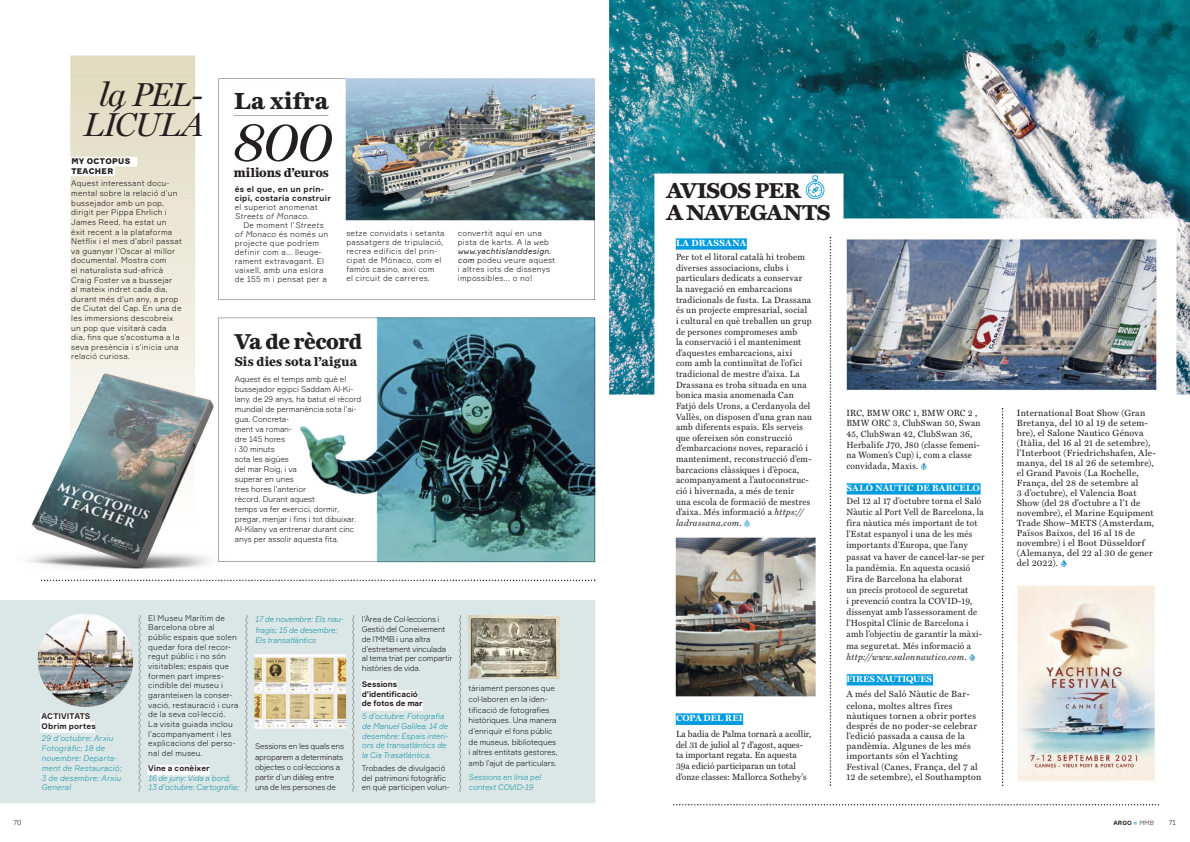
<style>
.page{position:relative;width:1190px;height:842px;background:#fff}
.page>*{position:absolute;margin:0;border:0;box-sizing:border-box;transform-origin:0 0}
.t1{font:italic 58.6px "Miller Display";color:#231f20}
.t2{font:italic 33.3px/30px "Miller Display";letter-spacing:-.025em;color:#231f20;text-align:center}
.t3{font:700 23.8px "Miller Daily One";letter-spacing:.03em;color:#231f20}
.t4{font:700 22px/22px "Miller Daily One";letter-spacing:-.02em;color:#231f20}
.t5{font:700 13px "Miller Daily One";letter-spacing:.01em;color:#231f20}
.t6{font:9px/10.6px "Miller Text";letter-spacing:.03em;color:#231f20;scale:.95 1}
.t7{font:9px/10px "Miller Text";letter-spacing:.03em;color:#231f20}
.t8{font:700 9px "Miller Text";letter-spacing:.015em;color:#fff}
.t9{font:700 9px "Miller Text";letter-spacing:-.005em;color:#fff}
.t10{font:700 9px "Miller Text";letter-spacing:.05em;color:#fff}
.t11{font:300 8px/9.6px "Formular";letter-spacing:.015em;color:#231f20}
.t12{font:300 8px/10px "Formular";letter-spacing:-.01em;color:#231f20}
.t13{font:italic 300 8px/9.8px "Formular";letter-spacing:-.01em;color:#2298a8}
.t14{font:300 8px/9.8px "Formular";letter-spacing:-.025em;color:#231f20}
.t15{font:italic 300 8px/9.8px "Formular";letter-spacing:.015em;color:#2298a8}
.t16{font:700 8px/9px "Formular";letter-spacing:.03em;color:#231f20}
.t17{font:700 8px/9.8px "Formular";letter-spacing:-.01em;color:#231f20}
.t18{font:700 8px/9.2px "Formular";letter-spacing:.01em;color:#231f20}
.t19{font:900 8px/9.6px "Formular";letter-spacing:.04em;color:#231f20}
.t20{font:300 7px "Formular";color:#231f20}
.t21{font:700 6px "Formular";color:#231f20}
.s1{font-style:italic}
.s2{font-weight:400;font-style:italic}
.s3{color:#00aeef}
.s4{font-weight:300;font-style:italic}
</style>
<div class="page">
<img style="left:0;top:0;width:1190px;height:806px">
<h2 class="t2" style="left:84px;top:80px;width:121px">la PEL-<br>LÍCULA</h2>
<p class="t19" style="left:71px;top:156px;width:60px">MY OCTOPUS<br>TEACHER</p>
<p class="t11" style="left:71px;top:178px;width:112px">Aquest interessant docu&shy;mental sobre la relació d’un bussejador amb un pop, dirigit per Pippa Ehrlich i<br>James Reed, ha estat un èxit recent a la plataforma<br>Netflix i el mes d’abril passat va guanyar l’Oscar al millor documental. Mostra com<br>el naturalista sud-africà<br>Craig Foster va a bussejar<br>al mateix indret cada dia, durant més d’un any, a prop de Ciutat del Cap. En una de les immersions descobreix un pop que visitarà cada dia, fins que s’acostuma a la seva presència i s’inicia una relació curiosa.</p>
<h3 class="t3" style="left:234px;top:86px;width:95px">La xifra</h3>
<h1 class="t1" style="left:232px;top:106px;width:102px">800</h1>
<h3 class="t5" style="left:234px;top:165px;width:96px">milions d’euros</h3>
<p class="t16" style="left:235px;top:184px;width:98px">és el que, en un prin&shy;cipi, costaria construir</p>
<p class="t11" style="left:235px;top:202px;width:85px;line-height:9px">el superiot anomenat<br><span class="s1">Streets of Monaco</span>.</p>
<p class="t11" style="left:235px;top:220px;width:95px;line-height:9px;text-indent:9px">De moment l’<span class="s1">Streets of Monaco</span> és només un projecte que podríem definir com a... lleuge&shy;rament extravagant. El vaixell, amb una eslora de 155 m i pensat per a</p>
<p class="t11" style="left:346px;top:228px;width:100px;line-height:9px">setze convidats i setanta passatgers de tripulació, recrea edificis del prin&shy;cipat de Mònaco, com el famós casino, així com<br>el circuit de carreres,</p>
<p class="t11" style="left:458px;top:228px;width:93px;line-height:9px">convertit aquí en una pista de karts. A la web</p>
<p class="t11" style="left:458px;top:246px;width:99px;line-height:9px"><span class="s2">www.yachtislanddesign. com</span> podeu veure aquest i altres iots de dissenys impossibles... o no!</p>
<h3 class="t4" style="left:235px;top:330px;width:129px">Va de rècord</h3>
<h3 class="t5" style="left:235px;top:353px;width:124px">Sis dies sota l’aigua</h3>
<p class="t12" style="left:235px;top:373px;width:128px">Aquest és el temps amb què el bussejador egipci Saddam Al-Ki&shy;lany, de 29 anys, ha batut el rècord mundial de permanència sota l’ai&shy;gua. Concreta-<br>ment va roman-<br>dre 145 hores<br>i 30 minuts<br>sota les aigües<br>del mar Roig, i va<br>superar en unes<br>tres hores l’anterior<br>rècord. Durant aquest<br>temps va fer exercici, dormir, pregar, menjar i fins i tot dibuixar.<br>Al-Kilany va entrenar durant cinc anys per assolir aquesta fita.</p>
<p class="t18" style="left:42px;top:711px;width:56px">ACTIVITATS<br>Obrim portes</p>
<p class="t15" style="left:42px;top:733px;width:81px">29 d’octubre: Arxiu<br>Fotogràfic; 18 de novembre: Departa&shy;ment de Restauració;<br>3 de desembre: Arxiu<br>General</p>
<p class="t11" style="left:148px;top:612px;width:92px">El Museu Marítim de<br>Barcelona obre al públic espais que solen quedar fora del recor&shy;regut públic i no són visitables; espais que formen part impres&shy;cindible del museu i garanteixen la conser&shy;vació, restauració i cura de la seva col·lecció.<br>La visita guiada inclou l’acompanyament i les explicacions del perso&shy;nal del museu.</p>
<p class="t18" style="left:148px;top:763px;width:63px">Vine a conèixer</p>
<p class="t13" style="left:148px;top:772px;width:92px">16 de juny: Vida a bord;<br>13 d’octubre: Cartografia;</p>
<p class="t13" style="left:255px;top:613px;width:90px;line-height:10.3px">17 de novembre: Els nau&shy;fragis; 15 de desembre:<br>Els transatlàntics</p>
<p class="t14" style="left:255px;top:740px;width:90px;line-height:10.3px">Sessions en les quals ens aproparem a determinats objectes o col·leccions a partir d’un diàleg entre una de les persones de</p>
<p class="t14" style="left:362px;top:614px;width:92px">l’Àrea de Col·leccions i<br>Gestió del Coneixement de l’MMB i una altra d’estretament vinculada al tema triat per compartir històries de vida.</p>
<p class="t17" style="left:362px;top:678px;width:62px">Sessions d’identificació de fotos de mar</p>
<p class="t13" style="left:362px;top:710px;width:88px">5 d’octubre: Fotografia de Manuel Galilea; 14 de desembre: Espais interi&shy;ors de transatlàntics de la Cia Trasatlántica.</p>
<p class="t12" style="left:362px;top:762px;width:89px">Trobades de divulgació del patrimoni fotogràfic en què participen volun-</p>
<p class="t12" style="left:468px;top:682px;width:90px;line-height:10.7px">tàriament persones que col·laboren en la iden&shy;tificació de fotografies històriques. Una manera d’enriquir el fons públic de museus, biblioteques i altres entitats gestores, amb l’ajut de particulars.</p>
<p class="t13" style="left:468px;top:771px;width:74px;line-height:10.7px">Sessions en línia pel context COVID-19</p>
<h3 class="t4" style="left:666px;top:179px;width:165px">AVISOS PER<br>A NAVEGANTS</h3>
<p class="t10" style="left:676px;top:237px;width:72px">LA DRASSANA</p>
<p class="t6" style="left:676px;top:251px;width:145px">Per tot el litoral català hi trobem diverses associacions, clubs i particulars dedicats a conservar<br>la navegació en embarcacions tradicionals de fusta. La Drassana és un projecte empresarial, social<br>i cultural en què treballen un grup de persones compromeses amb<br>la conservació i el manteniment d’aquestes embarcacions, així<br>com amb la continuïtat de l’ofici tradicional de mestre d’aixa. La<br>Drassana es troba situada en una bonica masia anomenada Can<br>Fatjó dels Urons, a Cerdanyola del<br>Vallès, on disposen d’una gran nau amb diferents espais. Els serveis que ofereixen són construcció d’embarcacions noves, reparació i manteniment, reconstrucció d’em&shy;barcacions clàssiques i d’època, acompanyament a l’autoconstruc&shy;ció i hivernada, a més de tenir<br>una escola de formació de mestres d’aixa. Més informació a <span class="s1">https:// ladrassana.com</span>.</p>
<p class="t8" style="left:676px;top:712px;width:68px">COPA DEL REI</p>
<p class="t6" style="left:676px;top:728px;width:144px">La badia de Palma tornarà a acollir, del 31 de juliol al 7 d’agost, aques&shy;ta important regata. En aquesta 39a edició participaran un total d’onze classes: Mallorca Sotheby’s</p>
<p class="t6" style="left:846px;top:407px;width:143px">IRC, BMW ORC 1, BMW ORC 2 ,<br>BMW ORC 3, ClubSwan 50, Swan<br>45, ClubSwan 42, ClubSwan 36,<br>Herbalife J70, J80 (classe femeni&shy;na Women’s Cup) i, com a classe convidada, Maxis.</p>
<p class="t8" style="left:846px;top:482px;width:135px">SALÓ NÀUTIC DE BARCELO</p>
<p class="t6" style="left:846px;top:495px;width:147px;line-height:11.1px">Del 12 al 17 d’octubre torna el Saló<br>Nàutic al Port Vell de Barcelona, la fira nàutica més important de tot l’Estat espanyol i una de les més importants d’Europa, que l’any passat va haver de cancel·lar-se per la pandèmia. En aquesta ocasió<br>Fira de Barcelona ha elaborat<br>un precís protocol de seguretat<br>i prevenció contra la COVID-19, dissenyat amb l’assessorament de l’Hospital Clínic de Barcelona i amb l’objectiu de garantir la màxi&shy;ma seguretat. Més informació a <span class="s1">http://www.salonnautico.com</span>.</p>
<p class="t9" style="left:846px;top:673px;width:87px">FIRES NÀUTIQUES</p>
<p class="t7" style="left:846px;top:687px;width:125px;line-height:12.1px">A més del Saló Nàutic de Bar&shy;celona, moltes altres fires</p>
<p class="t7" style="left:846px;top:710px;width:136px">nàutiques tornen a obrir portes després de no poder-se celebrar l’edició passada a causa de la pandèmia. Algunes de les més importants són el Yachting<br>Festival (Canes, França, del 7 al<br>12 de setembre), el Southampton</p>
<p class="t7" style="left:1017px;top:407px;width:140px">International Boat Show (Gran<br>Bretanya, del 10 al 19 de setem&shy;bre), el Salone Nautico Génova (Itàlia, del 16 al 21 de setembre), l’Interboot (Friedrichshafen, Ale&shy;manya, del 18 al 26 de setembre), el Grand Pavois (La Rochelle,<br>França, del 28 de setembre al<br>3 d’octubre), el Valencia Boat<br>Show (del 28 d’octubre a l’1 de novembre), el Marine Equipment<br>Trade Show–METS (Amsterdam,<br>Països Baixos, del 16 al 18 de novembre) i el Boot Düsseldorf (Alemanya, del 22 al 30 de gener del 2022).</p>
<p class="t20" style="left:14px;top:817px;width:9px">70</p>
<p class="t21" style="left:1113px;top:818px;width:42px">ARGO <span class="s3">≈</span> <span class="s4">MMB</span></p>
<p class="t20" style="left:1168px;top:817px;width:9px">71</p>
</div>
